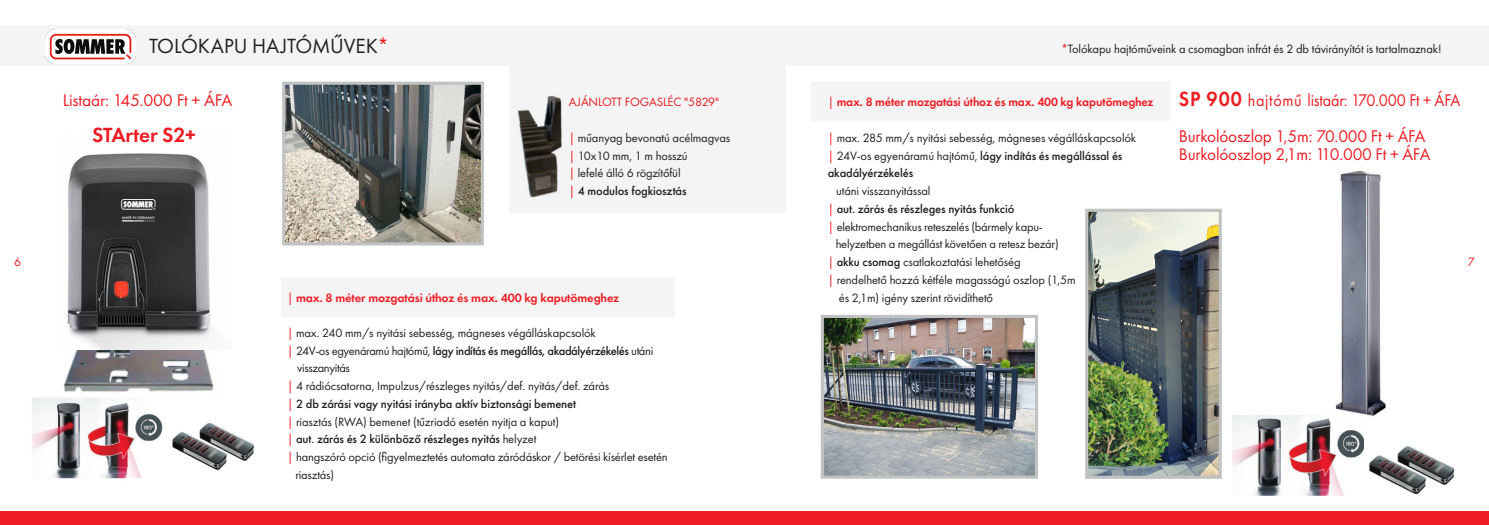
<style>
.page{position:relative;width:1489px;height:525px;background:#fff}
.page>*{position:absolute;margin:0;border:0;box-sizing:border-box;transform-origin:0 0}
.Head_Hervorhebung_Ve{font:21.25px "Futura PT";color:#231f20}
.t1{font:600 21.25px "Futura PT";letter-spacing:-.01em;color:#ee1d23}
.t2{font:17.5px "Futura PT";letter-spacing:-.01em;color:#ee1d23}
.t3{font:17.5px "Futura PT";letter-spacing:-.01em;color:#ee1d23;scale:.92 1}
.Head_Hervorhebung_Ve-2{font:12.5px/17.8px "Futura PT";letter-spacing:-.01em;color:#231f20}
.t4{font:500 12.5px/17.8px "Futura PT";letter-spacing:-.01em;color:#231f20}
.t5{font:600 12.5px "Futura PT";letter-spacing:-.01em;color:#ee1d23}
.t6{font:12.5px "Futura PT";letter-spacing:-.01em;color:#ee1d23}
.s1{color:#ee1d23}
.s2{font-weight:600;font-size:21.25px}
.s3{font-weight:400;color:#ee1d23}
.s4{font-weight:400}
.s5{font-weight:500}
</style>
<div class="page">
<img style="left:1232px;top:415px;width:132px;height:81px">
<img style="left:63px;top:349px;width:151px;height:43px">
<img style="left:67px;top:153px;width:145px;height:196px">
<div style="left:811px;top:81px;width:359px;height:39px;background:#f4f4f4"></div>
<div style="left:281px;top:277px;width:394px;height:39px;background:#f4f4f4"></div>
<div style="left:0;top:26px;width:1488px;height:40px;background:#f4f4f4"></div>
<img style="left:45px;top:29px;width:90px;height:34px">
<img style="left:824px;top:319px;width:209px;height:155px">
<div style="left:820px;top:315px;width:217px;height:163px;border:3px solid #c1c2c2"></div>
<img style="left:286px;top:86px;width:194px;height:155px">
<div style="left:282px;top:82px;width:202px;height:163px;border:3px solid #c1c2c2"></div>
<img style="left:1089px;top:212px;width:128px;height:262px">
<div style="left:1085px;top:208px;width:136px;height:270px;border:3px solid #c1c2c2"></div>
<img style="left:32px;top:397px;width:131px;height:82px">
<img style="left:172px;top:422px;width:83px;height:48px">
<img style="left:1369px;top:446px;width:86px;height:49px">
<svg style="left:509px;top:66px;width:276px;height:147px;fill:#f4f4f4"></svg>
<img style="left:1321px;top:170px;width:65px;height:247px">
<div style="left:0;top:510px;width:1488px;height:14px;background:#ee1d23"></div>
<p class="Head_Hervorhebung_Ve" style="left:149px;top:33px;width:242px">TOLÓKAPU HAJTÓMŰVEK<span class="s1">*</span></p>
<p class="Head_Hervorhebung_Ve-2" style="left:1061px;top:40px;width:382px"><span class="s1">*</span>Tolókapu hajtóműveink a csomagban infrát és 2 db távirányítót is tartalmaznak!</p>
<p class="t2" style="left:63px;top:90px;width:171px">Listaár: 145.000 Ft + ÁFA</p>
<p class="t3" style="left:1178px;top:90px;width:308px"><span class="s2">SP 900</span> hajtómű listaár: 170.000 Ft + ÁFA</p>
<p class="t2" style="left:1178px;top:126px;width:248px">Burkolóoszlop 1,5m: 70.000 Ft + ÁFA</p>
<p class="t2" style="left:1178px;top:143px;width:253px">Burkolóoszlop 2,1m: 110.000 Ft + ÁFA</p>
<p class="t6" style="left:569px;top:95px;width:152px">AJÁNLOTT FOGASLÉC "5829"</p>
<p class="Head_Hervorhebung_Ve-2" style="left:569px;top:129px;width:163px"><span class="s1">|</span> műanyag bevonatú acélmagvas</p>
<p class="Head_Hervorhebung_Ve-2" style="left:569px;top:146px;width:120px"><span class="s1">|</span> 10x10 mm, 1 m hosszú <span class="s1">|</span> lefelé álló 6 rögzítőfül</p>
<p class="t4" style="left:569px;top:182px;width:119px"><span class="s3">|</span> 4 modulos fogkiosztás</p>
<p class="t5" style="left:827px;top:94px;width:327px"><span class="s4">|</span> max. 8 méter mozgatási úthoz és max. 400 kg kaputömeghez</p>
<p class="Head_Hervorhebung_Ve-2" style="left:827px;top:129px;width:310px"><span class="s1">|</span> max. 285 mm/s nyitási sebesség, mágneses végálláskapcsolók <span class="s1">|</span> 24V-os egyenáramú hajtómű, <span class="s5">lágy indítás és megállással és akadályérzékelés</span></p>
<p class="Head_Hervorhebung_Ve-2" style="left:836px;top:182px;width:96px">utáni visszanyitással</p>
<p class="Head_Hervorhebung_Ve-2" style="left:827px;top:199px;width:216px"><span class="s1">|</span> <span class="s5">aut. zárás és részleges nyitás funkció<br></span><span class="s1">|</span> elektromechanikus reteszelés (bármely kapu-</p>
<p class="Head_Hervorhebung_Ve-2" style="left:835px;top:235px;width:224px">helyzetben a megállást követően a retesz bezár)</p>
<p class="Head_Hervorhebung_Ve-2" style="left:827px;top:253px;width:194px"><span class="s1">|</span> <span class="s5">akku csomag</span> csatlakoztatási lehetőség</p>
<p class="Head_Hervorhebung_Ve-2" style="left:827px;top:270px;width:249px"><span class="s1">|</span> rendelhető hozzá kétféle magasságú oszlop (1,5m</p>
<p class="Head_Hervorhebung_Ve-2" style="left:839px;top:288px;width:156px">és 2,1m) igény szerint rövidíthető</p>
<p class="t1" style="left:92px;top:121px;width:105px">STArter S2+</p>
<p class="t6" style="left:14px;top:254px;width:9px">6</p>
<p class="t6" style="left:1467px;top:254px;width:9px">7</p>
<p class="t5" style="left:287px;top:289px;width:333px"><span class="s4">|</span> max. 8 méter mozgatási úthoz és max. 400 kg kaputömeghez</p>
<p class="Head_Hervorhebung_Ve-2" style="left:287px;top:324px;width:367px"><span class="s1">|</span> max. 240 mm/s nyitási sebesség, mágneses végálláskapcsolók<br><span class="s1">|</span> 24V-os egyenáramú hajtómű, <span class="s5">lágy indítás és megállás, akadályérzékelés</span> utáni</p>
<p class="Head_Hervorhebung_Ve-2" style="left:287px;top:359px;width:323px;text-indent:10px">visszanyitás<br><span class="s1">|</span> 4 rádiócsatorna, Impulzus/részleges nyitás/def. nyitás/def. zárás</p>
<p class="t4" style="left:287px;top:394px;width:290px"><span class="s3">|</span> 2 db zárási vagy nyitási irányba aktív biztonsági bemenet <span class="s3">|</span> <span class="s4">riasztás (RWA) bemenet (tűzriadó esetén nyitja a kaput)</span></p>
<p class="t4" style="left:287px;top:430px;width:251px"><span class="s3">|</span> aut. zárás és 2 különböző részleges nyitás <span class="s4">helyzet</span></p>
<p class="Head_Hervorhebung_Ve-2" style="left:287px;top:448px;width:382px"><span class="s1">|</span> hangszóró opció (figyelmeztetés automata záródáskor / betörési kísérlet esetén</p>
<p class="Head_Hervorhebung_Ve-2" style="left:295px;top:465px;width:40px">riasztás)</p>
</div>
